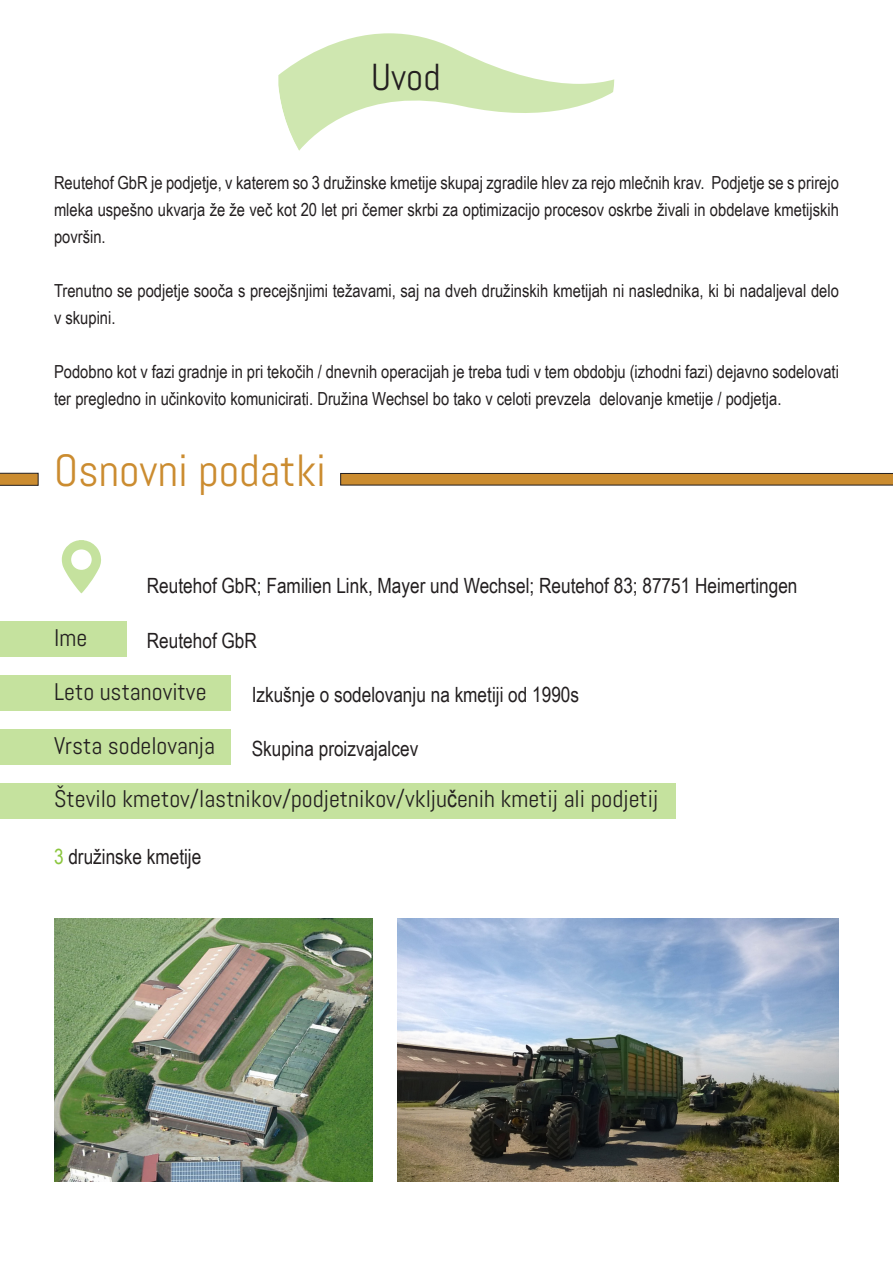
<style>
.page{position:relative;width:893px;height:1263px;background:#fff}
.page>*{position:absolute;margin:0;border:0;box-sizing:border-box;transform-origin:0 0}
.t1{font:45px "Abel";color:#cb8c30}
.t2{font:37.5px "Abel";color:#231f20}
.t3{font:24px "Abel";color:#231f20}
.t4{font:21px "Arial Narrow";color:#231f20}
.t5{font:18px/27px "Arial Narrow";color:#231f20}
.s1{font-family:"Arial Narrow"}
.s2{color:#8bc63e}
</style>
<div class="page">
<svg style="left:340px;top:473px;width:553px;height:13px;background:#b27e33"></svg>
<svg style="left:0;top:472px;width:39px;height:14px"></svg>
<svg style="left:278px;top:33px;width:337px;height:118px"></svg>
<div style="left:0;top:621px;width:127px;height:36px;background:#c5e29e"></div>
<div style="left:0;top:675px;width:231px;height:36px;background:#c5e29e"></div>
<div style="left:0;top:729px;width:231px;height:36px;background:#c5e29e"></div>
<div style="left:0;top:783px;width:676px;height:36px;background:#c5e29e"></div>
<svg style="left:62px;top:540px;width:39px;height:53px"></svg>
<img style="left:54px;top:918px;width:318px;height:264px">
<img style="left:398px;top:918px;width:441px;height:264px">
<p class="t2" style="left:371px;top:53px;width:71px">Uvod</p>
<p class="t5" style="left:54px;top:168px;width:786px;text-align:justify">Reutehof GbR je podjetje, v katerem so 3 družinske kmetije skupaj zgradile hlev za rejo mlečnih krav. Podjetje se s prirejo mleka uspešno ukvarja že že več kot 20 let pri čemer skrbi za optimizacijo procesov oskrbe živali in obdelave kmetijskih površin.</p>
<p class="t5" style="left:54px;top:276px;width:786px">Trenutno se podjetje sooča s precejšnjimi težavami, saj na dveh družinskih kmetijah ni naslednika, ki bi nadaljeval delo v skupini.</p>
<p class="t5" style="left:54px;top:357px;width:786px">Podobno kot v fazi gradnje in pri tekočih / dnevnih operacijah je treba tudi v tem obdobju (izhodni fazi) dejavno sodelovati ter pregledno in učinkovito komunicirati. Družina Wechsel bo tako v celoti prevzela delovanje kmetije / podjetja.</p>
<p class="t1" style="left:54px;top:442px;width:274px">Osnovni podatki</p>
<p class="t4" style="left:147px;top:570px;width:652px">Reutehof GbR; Familien Link, Mayer und Wechsel; Reutehof 83; 87751 Heimertingen</p>
<p class="t3" style="left:54px;top:622px;width:35px">Ime</p>
<p class="t3" style="left:54px;top:676px;width:154px">Leto ustanovitve</p>
<p class="t3" style="left:54px;top:731px;width:163px">Vrsta sodelovanja</p>
<p class="t3" style="left:54px;top:783px;width:606px">Število kmetov/lastnikov/podjetnikov/vklju<span class="s1">č</span>enih kmetij ali podjetij</p>
<p class="t4" style="left:147px;top:625px;width:112px">Reutehof GbR</p>
<p class="t4" style="left:252px;top:679px;width:329px">Izkušnje o sodelovanju na kmetiji od 1990s</p>
<p class="t4" style="left:252px;top:733px;width:168px">Skupina proizvajalcev</p>
<p class="t4" style="left:54px;top:842px;width:149px"><span class="s2">3</span> družinske kmetije</p>
</div>
